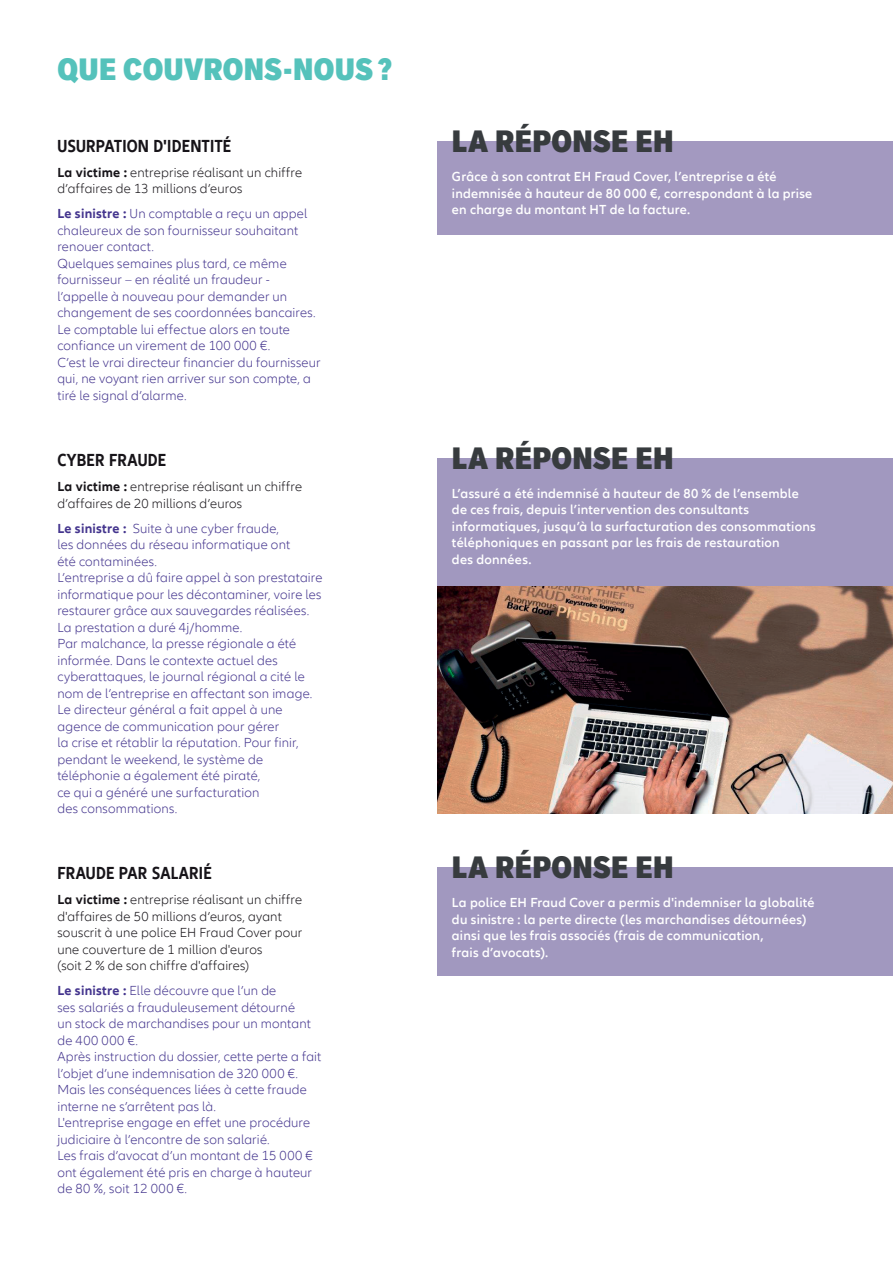
<style>
.page{position:relative;width:893px;height:1263px;background:#fff}
.page>*{position:absolute;margin:0;border:0;box-sizing:border-box;transform-origin:0 0}
.t1{font:900 condensed 30px "Applied Sans Pro";letter-spacing:.01em;color:#373b3e}
.t2{font:900 condensed 30px "Applied Sans Pro";letter-spacing:.01em;color:#55c2bb}
.t3{font:700 condensed 18px "Allianz Neo";letter-spacing:.01em;color:#171419}
.t4{font:300 13.5px/16.5px "Allianz Neo";letter-spacing:.015em;color:#44358e}
.t5{font:600 13.5px/16.5px "Allianz Neo";letter-spacing:.02em;color:#fff}
.t6{font:300 13.5px/16.5px "Allianz Neo";letter-spacing:.01em;color:#171419}
.s1{font-weight:700}
</style>
<div class="page">
<img style="left:438px;top:585px;width:455px;height:228px">
<div style="left:438px;top:458px;width:455px;height:127px;background:#a198bf"></div>
<div style="left:438px;top:141px;width:455px;height:94px;background:#a399c0"></div>
<div style="left:438px;top:867px;width:455px;height:108px;background:#a198bf"></div>
<h1 class="t2" style="left:57px;top:51px;width:336px">QUE COUVRONS-NOUS?</h1>
<h2 class="t3" style="left:57px;top:136px;width:175px">USURPATION D'IDENTITÉ</h2>
<p class="t6" style="left:57px;top:165px;width:246px"><span class="s1">La victime :</span> entreprise réalisant un chiffre d’affaires de 13 millions d’euros</p>
<p class="t4" style="left:57px;top:206px;width:265px"><span class="s1">Le sinistre :</span> Un comptable a reçu un appel chaleureux de son fournisseur souhaitant renouer contact.<br>Quelques semaines plus tard, ce même fournisseur – en réalité un fraudeur - l’appelle à nouveau pour demander un changement de ses coordonnées bancaires.<br>Le comptable lui effectue alors en toute confiance un virement de 100 000 €.<br>C’est le vrai directeur financier du fournisseur qui, ne voyant rien arriver sur son compte, a tiré le signal d’alarme.</p>
<h2 class="t3" style="left:57px;top:450px;width:110px">CYBER FRAUDE</h2>
<p class="t6" style="left:57px;top:479px;width:246px"><span class="s1">La victime :</span> entreprise réalisant un chiffre d’affaires de 20 millions d’euros</p>
<p class="t4" style="left:57px;top:520px;width:267px"><span class="s1">Le sinistre :</span> Suite à une cyber fraude,<br>les données du réseau informatique ont<br>été contaminées.<br>L’entreprise a dû faire appel à son prestataire informatique pour les décontaminer, voire les restaurer grâce aux sauvegardes réalisées.<br>La prestation a duré 4j/homme.<br>Par malchance, la presse régionale a été informée. Dans le contexte actuel des cyberattaques, le journal régional a cité le nom de l’entreprise en affectant son image.<br>Le directeur général a fait appel à une agence de communication pour gérer<br>la crise et rétablir la réputation. Pour finir, pendant le weekend, le système de téléphonie a également été piraté,<br>ce qui a généré une surfacturation<br>des consommations.</p>
<h2 class="t3" style="left:57px;top:863px;width:156px">FRAUDE PAR SALARIÉ</h2>
<p class="t6" style="left:57px;top:892px;width:246px"><span class="s1">La victime :</span> entreprise réalisant un chiffre d'affaires de 50 millions d’euros, ayant souscrit à une police EH Fraud Cover pour une couverture de 1 million d'euros<br>(soit 2 % de son chiffre d'affaires)</p>
<p class="t4" style="left:57px;top:983px;width:265px"><span class="s1">Le sinistre :</span> Elle découvre que l’un de<br>ses salariés a frauduleusement détourné<br>un stock de marchandises pour un montant de 400 000 €.<br>Après instruction du dossier, cette perte a fait l’objet d’une indemnisation de 320 000 €.<br>Mais les conséquences liées à cette fraude interne ne s’arrêtent pas là.<br>L'entreprise engage en effet une procédure judiciaire à l’encontre de son salarié.<br>Les frais d’avocat d’un montant de 15 000 € ont également été pris en charge à hauteur de 80 %, soit 12 000 €.</p>
<h1 class="t1" style="left:452px;top:123px;width:223px">LA RÉPONSE EH</h1>
<p class="t5" style="left:452px;top:169px;width:362px">Grâce à son contrat EH Fraud Cover, l’entreprise a été indemnisée à hauteur de 80 000 €, correspondant à la prise en charge du montant HT de la facture.</p>
<h1 class="t1" style="left:452px;top:440px;width:223px">LA RÉPONSE EH</h1>
<p class="t5" style="left:452px;top:486px;width:365px">L’assuré a été indemnisé à hauteur de 80 % de l’ensemble de ces frais, depuis l’intervention des consultants informatiques, jusqu’à la surfacturation des consommations téléphoniques en passant par les frais de restauration<br>des données.</p>
<h1 class="t1" style="left:452px;top:849px;width:223px">LA RÉPONSE EH</h1>
<p class="t5" style="left:452px;top:894px;width:364px">La police EH Fraud Cover a permis d'indemniser la globalité du sinistre : la perte directe (les marchandises détournées) ainsi que les frais associés (frais de communication,<br>frais d’avocats).</p>
</div>
